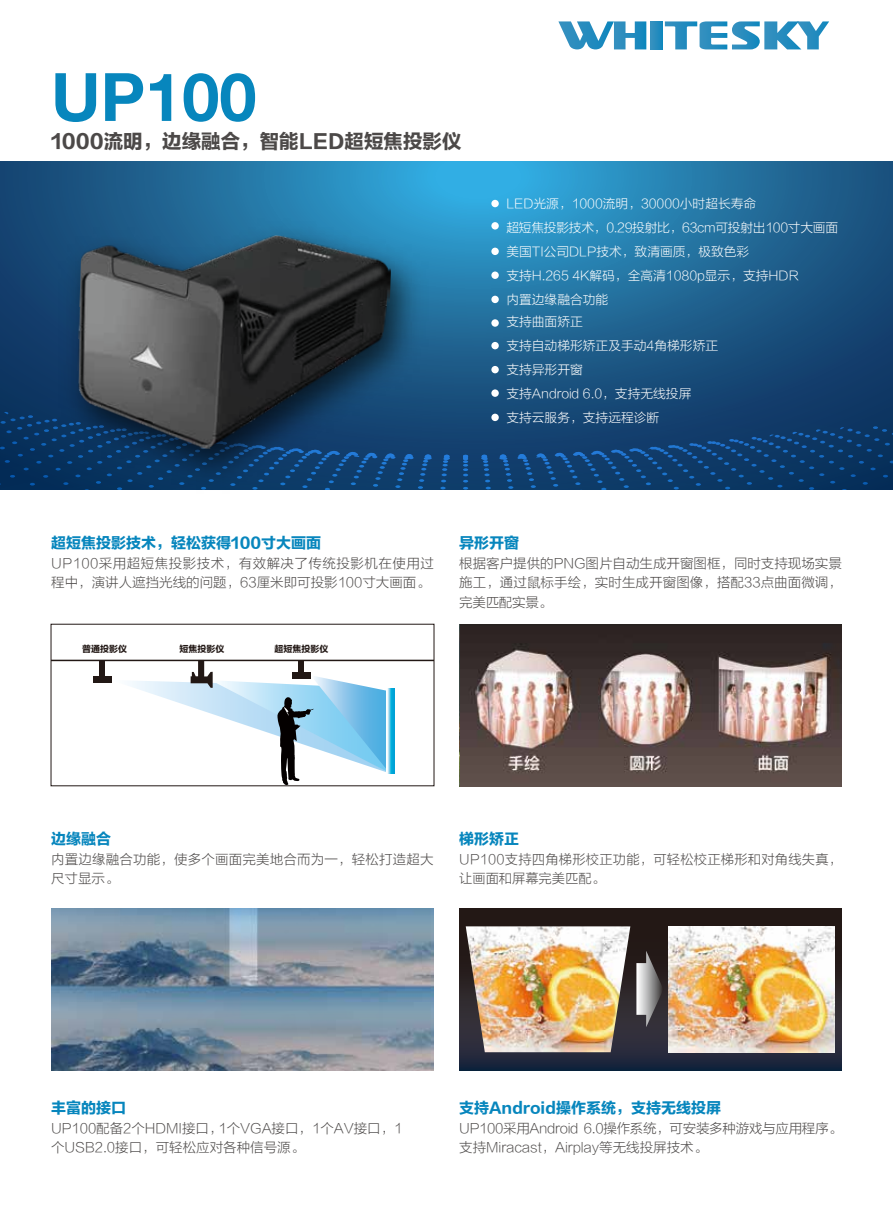
<style>
.page{position:relative;width:893px;height:1212px;background:#fff}
.page>*{position:absolute;margin:0;border:0;box-sizing:border-box;transform-origin:0 0}
.t1{font:700 66.75px "Helvetica Neue";color:#0786bd}
.t2{font:19.5px "FZLTDHK GBK1 0";color:#4c4948}
.t3{font:15px "FZLTDHK GBK1 0";color:#0786bd}
.t4{font:13.5px/19.5px "FZLTKHK GBK1 0";color:#4c4948}
.t5{font:13.5px/19.5px "FZLTKHK GBK1 0";letter-spacing:-.02em;color:#4c4948}
.t6{font:13.5px/19.5px "FZLTKHK GBK1 0";letter-spacing:.035em;color:#4c4948}
.t7{font:13.5px/19.5px "FZLTKHK GBK1 0";letter-spacing:.02em;color:#4c4948}
.t8{font:12.75px/24px "FZLTKHK GBK1 0";color:#fff}
.t9{font:9px "FZLTDHK GBK1 0";color:#221815}
</style>
<div class="page">
<svg style="left:0;top:161px;width:893px;height:329px;background:#1e6492"></svg>
<svg style="left:481px;top:455px;width:10px;height:34px"></svg>
<svg style="left:440px;top:455px;width:10px;height:34px"></svg>
<svg style="left:463px;top:455px;width:5px;height:35px"></svg>
<svg style="left:499px;top:426px;width:394px;height:64px;background:#0f3d6d"></svg>
<svg style="left:0;top:412px;width:49px;height:78px;background:#06315f"></svg>
<div style="left:491px;top:200px;width:8px;height:7px;background:#fff;border-radius:50%"></div>
<div style="left:491px;top:222px;width:8px;height:8px;background:#fff;border-radius:50%"></div>
<div style="left:491px;top:248px;width:8px;height:7px;background:#fff;border-radius:50%"></div>
<div style="left:491px;top:271px;width:8px;height:8px;background:#fff;border-radius:50%"></div>
<div style="left:491px;top:296px;width:8px;height:7px;background:#fff;border-radius:50%"></div>
<div style="left:491px;top:319px;width:8px;height:8px;background:#fff;border-radius:50%"></div>
<div style="left:491px;top:366px;width:8px;height:7px;background:#fff;border-radius:50%"></div>
<div style="left:491px;top:342px;width:8px;height:7px;background:#fff;border-radius:50%"></div>
<div style="left:491px;top:389px;width:8px;height:8px;background:#fff;border-radius:50%"></div>
<div style="left:491px;top:414px;width:8px;height:7px;background:#fff;border-radius:50%"></div>
<div style="left:99px;top:660px;width:6px;height:17px;background:#221815"></div>
<div style="left:93px;top:677px;width:19px;height:6px;background:#221815"></div>
<div style="left:387px;top:688px;width:8px;height:86px;background:#00a6d8"></div>
<hr style="left:51px;top:660px;width:383px;height:1px;background:#221815">
<svg style="left:110px;top:661px;width:281px;height:124px"></svg>
<svg style="left:459px;top:908px;width:383px;height:162px;background:#24222a"></svg>
<svg style="left:636px;top:951px;width:27px;height:76px;background:#797678"></svg>
<img style="left:466px;top:926px;width:164px;height:126px">
<img style="left:669px;top:926px;width:166px;height:126px">
<img style="left:49px;top:210px;width:389px;height:280px">
<img style="left:75px;top:229px;width:317px;height:225px">
<img style="left:51px;top:908px;width:383px;height:162px">
<img style="left:460px;top:624px;width:382px;height:162px">
<svg style="left:558px;top:21px;width:88px;height:28px"></svg>
<svg style="left:651px;top:21px;width:11px;height:28px"></svg>
<svg style="left:665px;top:21px;width:164px;height:28px"></svg>
<h1 class="t1" style="left:51px;top:45px;width:207px">UP100</h1>
<h2 class="t2" style="left:51px;top:130px;width:412px">1000流明，边缘融合，智能LED超短焦投影仪</h2>
<p class="t8" style="left:506px;top:192px;width:333px">LED光源，1000流明，30000小时超长寿命<br>超短焦投影技术，0.29投射比，63cm可投射出100寸大画面美国TI公司DLP技术，致清画质，极致色彩<br>支持H.265 4K解码，全高清1080p显示，支持HDR<br>内置边缘融合功能</p>
<p class="t8" style="left:506px;top:310px;width:213px">支持曲面矫正<br>支持自动梯形矫正及手动4角梯形矫正支持异形开窗<br>支持Android 6.0，支持无线投屏<br>支持云服务，支持远程诊断</p>
<p class="t3" style="left:51px;top:535px;width:271px">超短焦投影技术，轻松获得100寸大画面</p>
<p class="t6" style="left:51px;top:554px;width:384px">UP100采用超短焦投影技术，有效解决了传统投影机在使用过程中，演讲人遮挡光线的问题，63厘米即可投影100寸大画面。</p>
<p class="t9" style="left:82px;top:644px;width:46px">普通投影仪</p>
<p class="t9" style="left:179px;top:644px;width:46px">短焦投影仪</p>
<p class="t9" style="left:274px;top:644px;width:55px">超短焦投影仪</p>
<p class="t3" style="left:459px;top:535px;width:61px">异形开窗</p>
<p class="t4" style="left:459px;top:554px;width:384px;text-align:justify">根据客户提供的PNG图片自动生成开窗图框，同时支持现场实景施工，通过鼠标手绘，实时生成开窗图像，搭配33点曲面微调，完美匹配实景。</p>
<p class="t3" style="left:51px;top:831px;width:61px">边缘融合</p>
<p class="t4" style="left:51px;top:850px;width:384px">内置边缘融合功能，使多个画面完美地合而为一，轻松打造超大尺寸显示。</p>
<p class="t3" style="left:459px;top:831px;width:61px">梯形矫正</p>
<p class="t7" style="left:459px;top:850px;width:384px">UP100支持四角梯形校正功能，可轻松校正梯形和对角线失真，让画面和屏幕完美匹配。</p>
<p class="t3" style="left:51px;top:1100px;width:76px">丰富的接口</p>
<p class="t4" style="left:51px;top:1119px;width:353px">UP100配备2个HDMI接口，1个VGA接口，1个AV接口，1个USB2.0接口，可轻松应对各种信号源。</p>
<p class="t3" style="left:459px;top:1100px;width:263px">支持Android操作系统，支持无线投屏</p>
<p class="t5" style="left:459px;top:1119px;width:384px">UP100采用Android 6.0操作系统，可安装多种游戏与应用程序。支持Miracast，Airplay等无线投屏技术。</p>
</div>
